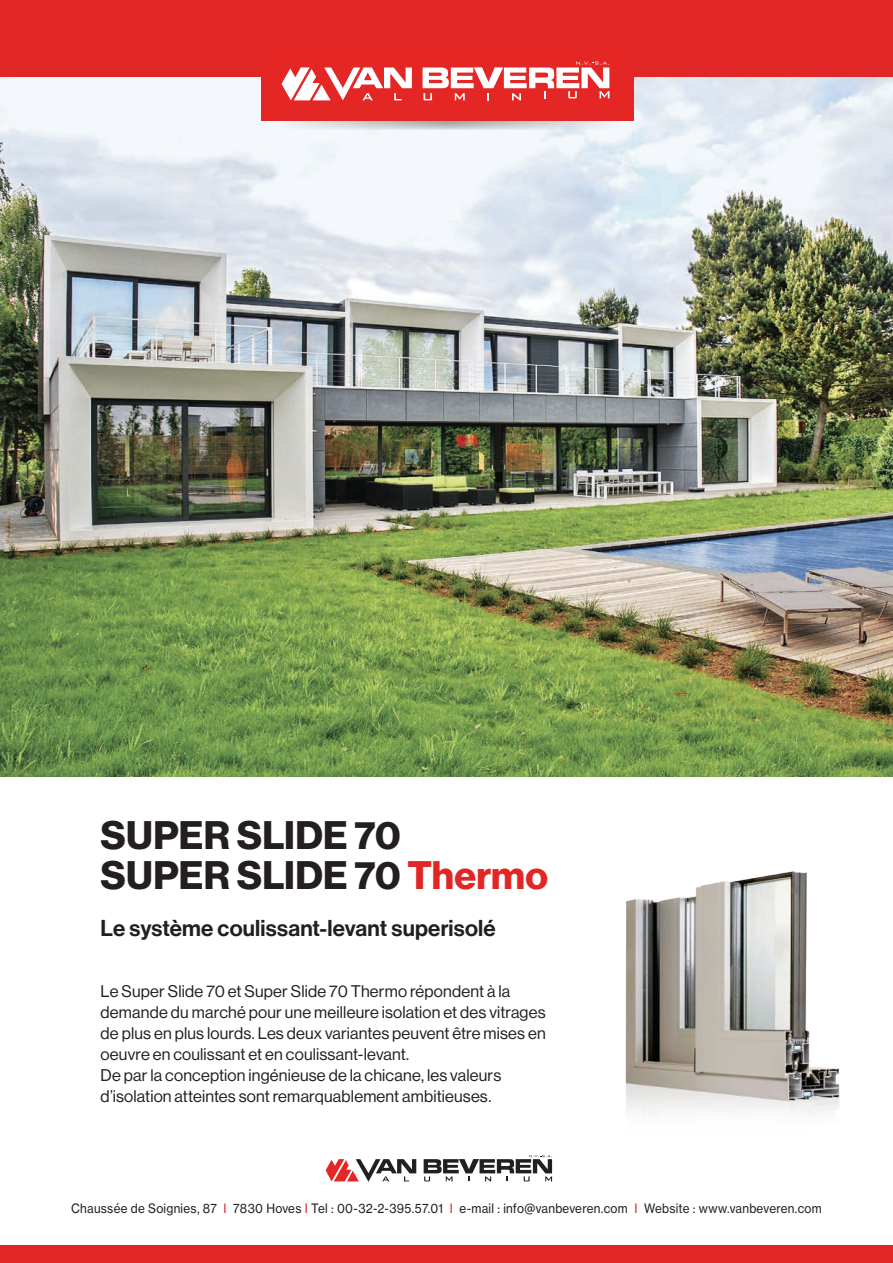
<style>
.page{position:relative;width:893px;height:1263px;background:#fff}
.page>*{position:absolute;margin:0;border:0;box-sizing:border-box;transform-origin:0 0}
.t1{font:39px "N Haas Grotesk DS Pro 75 Bd";letter-spacing:.01em;color:#231f20}
.t2{font:22.5px "N Haas Grotesk DS Pro 65 Md";letter-spacing:.01em;color:#231f20}
.t3{font:16.5px/21px "N Haas Grotesk DS Pro 55 Rg";letter-spacing:.01em;color:#231f20}
.t4{font:12.75px "N Haas Grotesk TX Pro 55 Rg";letter-spacing:.02em;color:#231f20;scale:.92 1}
.s1{color:#e12725}
</style>
<div class="page">
<img style="left:0;top:77px;width:893px;height:700px">
<div style="left:0;top:1246px;width:893px;height:17px;background:#e12725"></div>
<svg style="left:326px;top:1159px;width:90px;height:23px"></svg>
<svg style="left:424px;top:1155px;width:128px;height:26px"></svg>
<div style="left:0;top:0;width:893px;height:77px;background:#e12725"></div>
<svg style="left:269px;top:120px;width:358px;height:10px;background:#d8c7cb"></svg>
<div style="left:262px;top:47px;width:372px;height:73px;background:#e42625"></div>
<svg style="left:282px;top:67px;width:130px;height:33px"></svg>
<svg style="left:423px;top:62px;width:186px;height:38px"></svg>
<img style="left:625px;top:871px;width:215px;height:242px">
<p class="t1" style="left:101px;top:813px;width:301px">SUPER SLIDE 70</p>
<p class="t1" style="left:101px;top:853px;width:449px">SUPER SLIDE 70 <span class="s1">Thermo</span></p>
<p class="t2" style="left:101px;top:915px;width:397px">Le système coulissant-levant superisolé</p>
<p class="t3" style="left:101px;top:981px;width:447px">Le Super Slide 70 et Super Slide 70 Thermo répondent à la demande du marché pour une meilleure isolation et des vitrages de plus en plus lourds. Les deux variantes peuvent être mises en oeuvre en coulissant et en coulissant-levant.</p>
<p class="t3" style="left:101px;top:1065px;width:402px">De par la conception ingénieuse de la chicane, les valeurs d’isolation atteintes sont remarquablement ambitieuses.</p>
<p class="t4" style="left:71px;top:1200px;width:817px">Chaussée de Soignies, 87 <span class="s1">I</span> 7830 Hoves <span class="s1">I</span> Tel : 00-32-2-395.57.01 <span class="s1">I</span> e-mail : info@vanbeveren.com <span class="s1">I</span> Website : www.vanbeveren.com</p>
</div>
